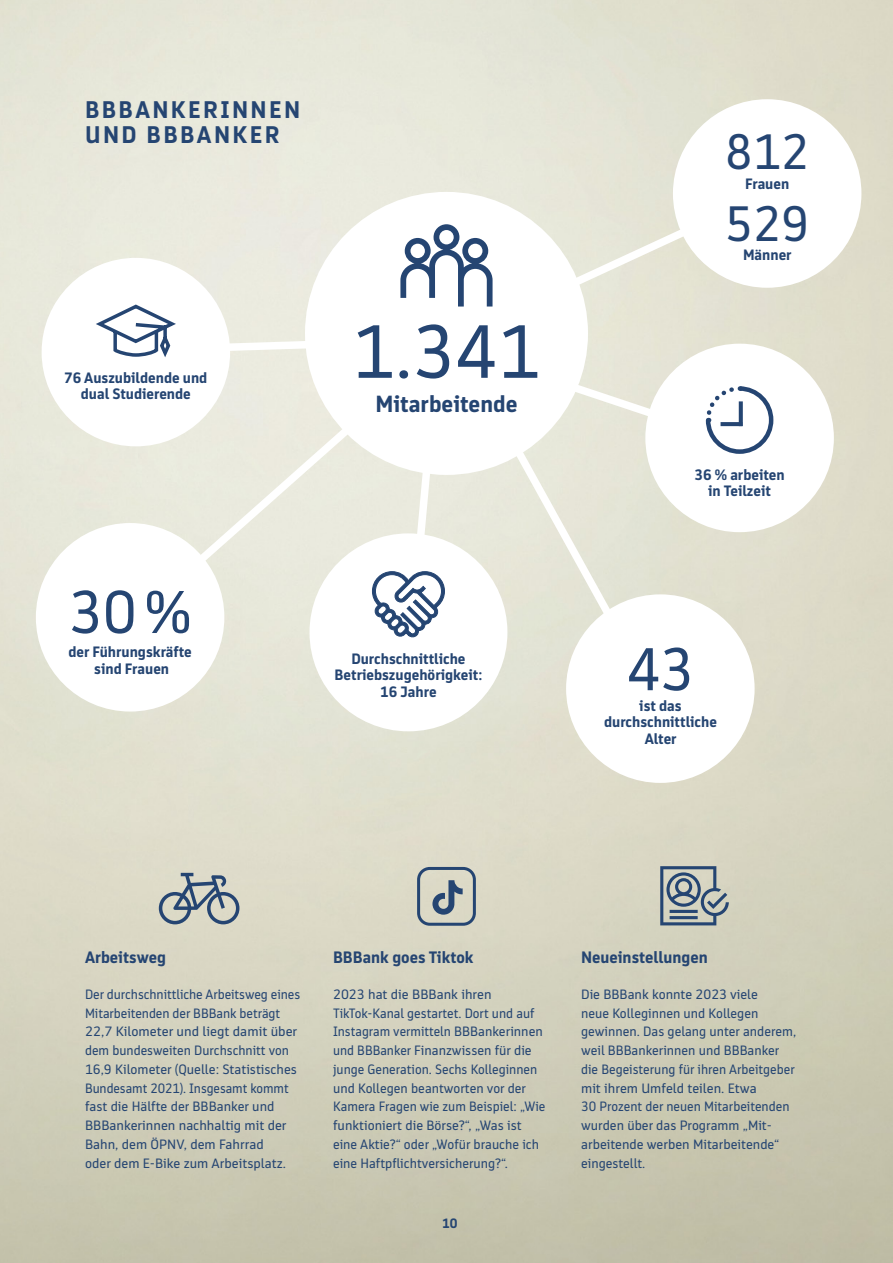
<style>
.page{position:relative;width:893px;height:1263px;background:#fff}
.page>*{position:absolute;margin:0;border:0;box-sizing:border-box;transform-origin:0 0}
.t1{font:75px "BB Bank Type";color:#254572}
.t2{font:60px "BB Bank Type";color:#254572}
.t3{font:49.5px/71.8px "BB Bank Type";color:#254572}
.t4{font:700 24px/25.8px "BB Bank Type";letter-spacing:.1em;color:#254572}
.t5{font:700 23.25px "BB Bank Type";color:#254572}
.t6{font:700 16.5px "BB Bank Type";color:#254572}
.t7{font:700 15px/16.5px "BB Bank Type";color:#254572;text-align:center}
.t8{font:13.5px/18.8px "BB Bank Type";color:#254572}
.t9{font:700 13.5px "BB Bank Type";color:#254572}
</style>
<div class="page">
<img style="left:0;top:0;width:893px;height:1263px">
<div style="left:36px;top:523px;width:188px;height:188px;background:#fff;border-radius:50%"></div>
<div style="left:309px;top:533px;width:198px;height:198px;background:#fff;border-radius:50%"></div>
<div style="left:566px;top:594px;width:189px;height:189px;background:#fff;border-radius:50%"></div>
<div style="left:673px;top:99px;width:188px;height:189px;background:#fff;border-radius:50%"></div>
<div style="left:645px;top:344px;width:189px;height:188px;background:#fff;border-radius:50%"></div>
<div style="left:42px;top:258px;width:188px;height:188px;background:#fff;border-radius:50%"></div>
<div style="left:305px;top:192px;width:283px;height:283px;background:#fff;border-radius:50%"></div>
<svg style="left:527px;top:217px;width:178px;height:98px"></svg>
<svg style="left:400px;top:224px;width:93px;height:83px"></svg>
<svg style="left:497px;top:360px;width:279px;height:323px"></svg>
<svg style="left:96px;top:302px;width:213px;height:56px"></svg>
<svg style="left:187px;top:397px;width:258px;height:241px"></svg>
<svg style="left:660px;top:866px;width:69px;height:59px;background:#939ea3"></svg>
<div style="left:417px;top:867px;width:59px;height:59px;border:3px solid #254572;border-radius:11px"></div>
<svg style="left:432px;top:880px;width:31px;height:35px"></svg>
<svg style="left:157px;top:873px;width:84px;height:53px;background:#a9b0af"></svg>
<h3 class="t4" style="left:85px;top:96px;width:217px">BBBANKERINNEN<br>UND BBBANKER</h3>
<p class="t7" style="left:64px;top:369px;width:145px">76 Auszubildende und dual Studierende</p>
<h2 class="t2" style="left:68px;top:578px;width:125px">30%</h2>
<p class="t7" style="left:68px;top:644px;width:125px">der Führungskräfte sind Frauen</p>
<h1 class="t1" style="left:352px;top:310px;width:190px">1.341</h1>
<h3 class="t5" style="left:375px;top:391px;width:144px">Mitarbeitende</h3>
<p class="t7" style="left:335px;top:650px;width:149px">Durchschnittliche<br>Betriebszugehörigkeit:<br>16 Jahre</p>
<h3 class="t3" style="left:725px;top:115px;width:86px">812<br>529</h3>
<p class="t7" style="left:745px;top:175px;width:46px">Frauen</p>
<p class="t7" style="left:743px;top:247px;width:50px">Männer</p>
<p class="t7" style="left:694px;top:466px;width:92px">36 % arbeiten in Teilzeit</p>
<h2 class="t2" style="left:627px;top:636px;width:69px">43</h2>
<p class="t7" style="left:604px;top:697px;width:114px">ist das durchschnittliche<br>Alter</p>
<p class="t6" style="left:85px;top:948px;width:83px">Arbeitsweg</p>
<p class="t8" style="left:85px;top:985px;width:217px">Der durchschnittliche Arbeitsweg eines Mitarbeitenden der BBBank beträgt 22,7 Kilometer und liegt damit über dem bundesweiten Durchschnitt von 16,9 Kilometer (Quelle: Statistisches Bundesamt 2021). Insgesamt kommt fast die Hälfte der BBBanker und BBBankerinnen nachhaltig mit der Bahn, dem ÖPNV, dem Fahrrad<br>oder dem E-Bike zum Arbeitsplatz.</p>
<p class="t6" style="left:333px;top:948px;width:142px">BBBank goes Tiktok</p>
<p class="t8" style="left:333px;top:985px;width:214px">2023 hat die BBBank ihren TikTok-Kanal gestartet. Dort und auf Instagram vermitteln BBBankerinnen und BBBanker Finanzwissen für die junge Generation. Sechs Kolleginnen und Kollegen beantworten vor der Kamera Fragen wie zum Beispiel: „Wie funktioniert die Börse?“, „Was ist eine Aktie?“ oder „Wofür brauche ich eine Haftpflichtversicherung?“.</p>
<p class="t9" style="left:442px;top:1215px;width:17px">10</p>
<p class="t6" style="left:581px;top:948px;width:128px">Neueinstellungen</p>
<p class="t8" style="left:581px;top:985px;width:217px">Die BBBank konnte 2023 viele<br>neue Kolleginnen und Kollegen gewinnen. Das gelang unter anderem, weil BBBankerinnen und BBBanker die Begeisterung für ihren Arbeitgeber mit ihrem Umfeld teilen. Etwa<br>30 Prozent der neuen Mitarbeitenden wurden über das Programm „Mit&shy;arbeitende werben Mitarbeitende“ eingestellt.</p>
</div>
